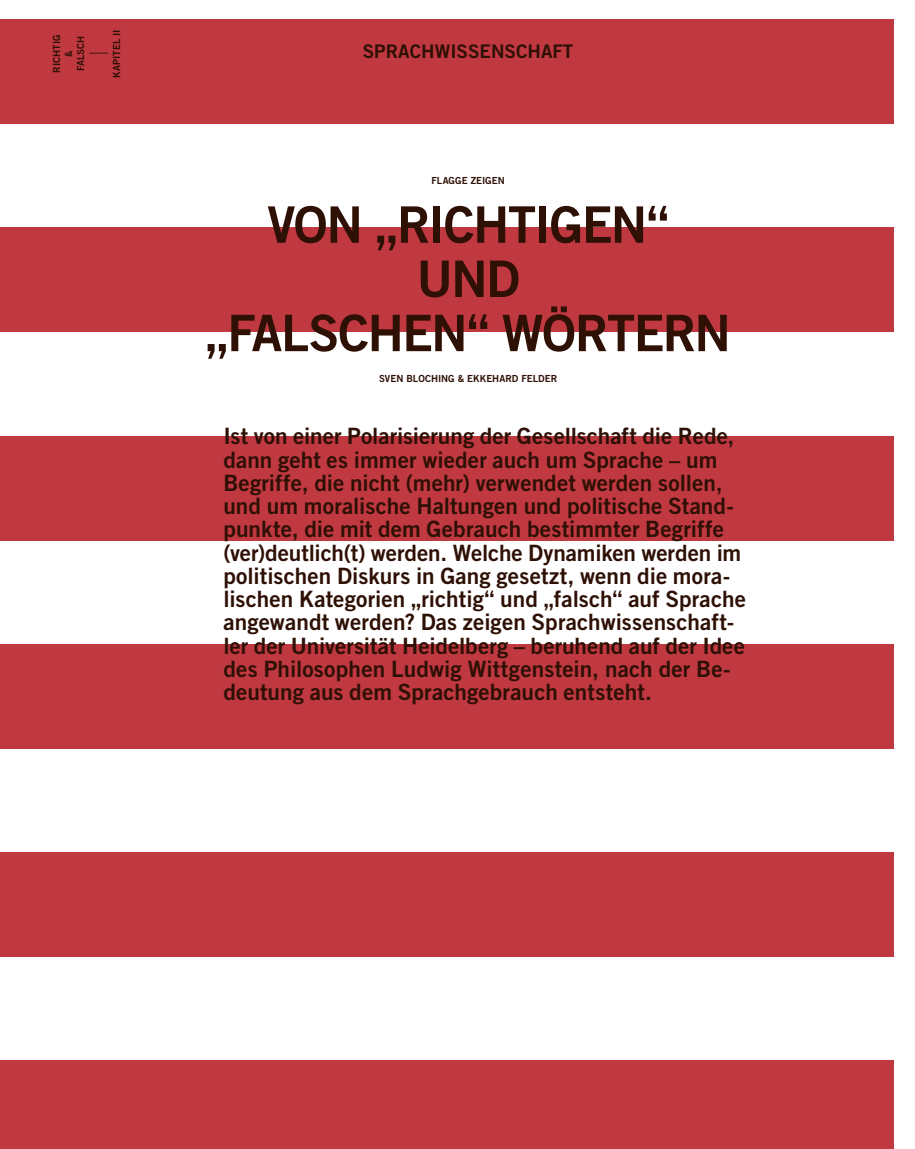
<style>
.page{position:relative;width:915px;height:1149px;background:#fff}
.page>*{position:absolute;margin:0;border:0;box-sizing:border-box;transform-origin:0 0}
.t1{font:50.4px/54.2px "Trade Gothic LT Std Bd 2";letter-spacing:-.03em;color:#2e1005;text-align:center}
.t2{font:22.5px/23.2px "Trade Gothic LT Std Bd 2";letter-spacing:.005em;color:#2e1005}
.t3{font:18.75px "Trade Gothic LT Std Bd 2";color:#2e1005}
.t4{font:300 18.75px "Trade Gothic LT Std";color:#2e1005}
.t5{font:9.75px/12px "Trade Gothic LT Std Bd 2";color:#2e1005;text-align:center}
</style>
<div class="page">
<div style="left:0;top:20px;width:893px;height:104px;background:#c03840"></div>
<div style="left:0;top:436px;width:893px;height:104px;background:#c03840"></div>
<div style="left:0;top:228px;width:893px;height:104px;background:#c03840"></div>
<div style="left:0;top:644px;width:893px;height:103px;background:#c03840"></div>
<div style="left:0;top:851px;width:893px;height:104px;background:#c03840"></div>
<div style="left:0;top:1059px;width:893px;height:89px;background:#c03840"></div>
<p class="t5" style="left:110px;top:78px;width:50px;rotate:-90deg">KAPITEL II</p>
<p class="t5" style="left:51px;top:72px;width:39px;rotate:-90deg">RICHTIG &amp;<br>FALSCH</p>
<p class="t4" style="left:89px;top:40px;width:20px">—</p>
<p class="t3" style="left:363px;top:40px;width:212px">SPRACHWISSENSCHAFT</p>
<p class="t5" style="left:431px;top:174px;width:75px">FLAGGE ZEIGEN</p>
<h1 class="t1" style="left:205px;top:197px;width:526px">VON „RICHTIGEN“<br>UND<br>„FALSCHEN“ WÖRTERN</h1>
<p class="t5" style="left:379px;top:372px;width:180px">SVEN BLOCHING &amp; EKKEHARD FELDER</p>
<p class="t2" style="left:223px;top:424px;width:524px">Ist von einer Polarisierung der Gesellschaft die Rede, dann geht es immer wieder auch um Sprache – um Begriffe, die nicht (mehr) verwendet werden sollen, und um moralische Haltungen und politische Stand&shy;punkte, die mit dem Gebrauch bestimmter Begriffe (ver)deutlich(t) werden. Welche Dynamiken werden im politischen Diskurs in Gang gesetzt, wenn die mora&shy;lischen Kategorien „richtig“ und „falsch“ auf Sprache angewandt werden? Das zeigen Sprachwissenschaft&shy;ler der Universität Heidelberg – beruhend auf der Idee des Philosophen Ludwig Wittgenstein, nach der Be&shy;deutung aus dem Sprachgebrauch entsteht.</p>
</div>
